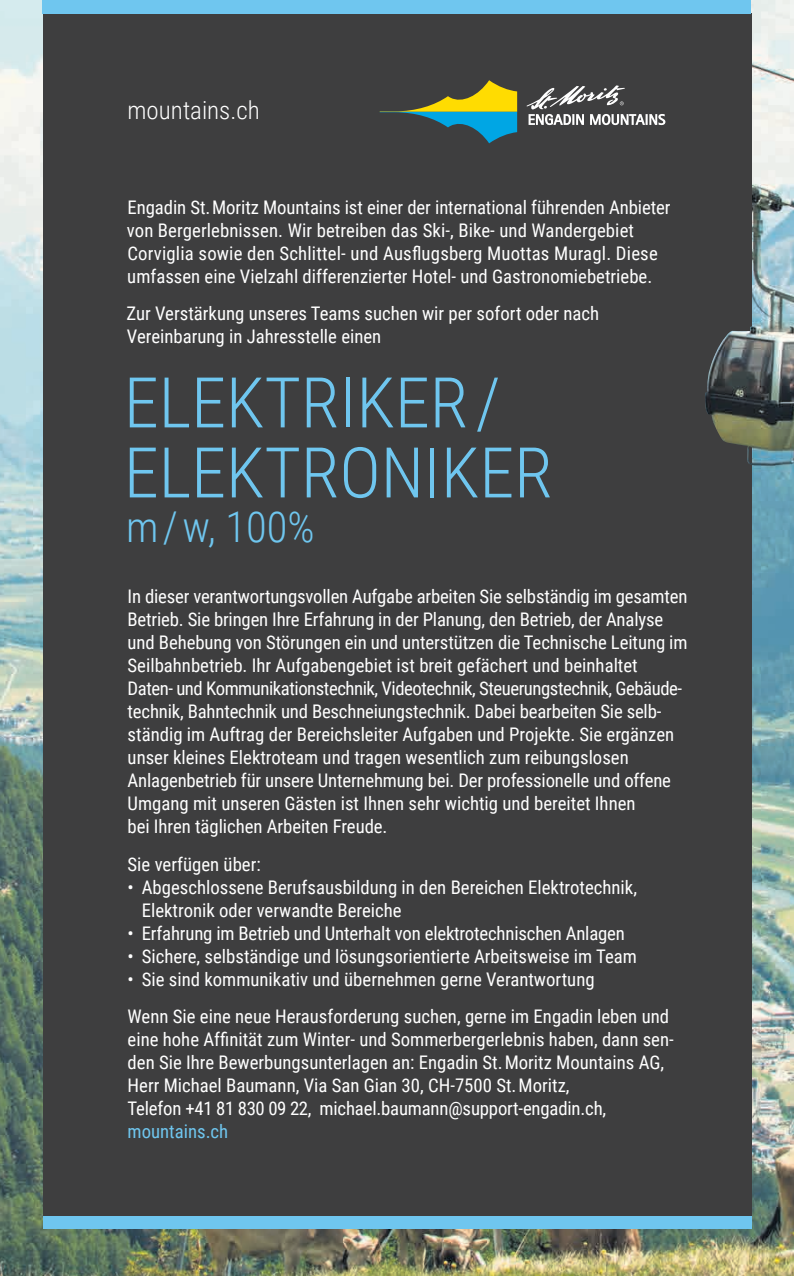
<style>
.page{position:relative;width:794px;height:1276px;background:#fff}
.page>*{position:absolute;margin:0;border:0;box-sizing:border-box;transform-origin:0 0}
.t1{font:300 70px/70px "Roboto Condensed";color:#6fc6ef}
.t2{font:300 42.5px "Roboto Condensed";color:#6fc6ef}
.t3{font:300 25px "Roboto Condensed";color:#fff}
.t4{font:18.75px/23px "Roboto Condensed";color:#fff}
.t5{font:18.75px "Roboto Condensed";color:#6fc6ef}
</style>
<div class="page">
<img style="left:0;top:0;width:794px;height:1276px">
<div style="left:43px;top:13px;width:708px;height:1202px;background:#3e3e3f"></div>
<div style="left:43px;top:0;width:708px;height:13px;background:#6fc6ef"></div>
<div style="left:43px;top:1215px;width:708px;height:13px;background:#6fc6ef"></div>
<svg style="left:380px;top:80px;width:137px;height:63px"></svg>
<svg style="left:526px;top:85px;width:139px;height:40px"></svg>
<img style="left:705px;top:265px;width:89px;height:200px">
<h3 class="t3" style="left:128px;top:92px;width:134px">mountains.ch</h3>
<p class="t4" style="left:127px;top:195px;width:545px">Engadin St. Moritz Mountains ist einer der international führenden Anbieter von Bergerlebnissen. Wir betreiben das Ski-, Bike- und Wandergebiet Corviglia sowie den Schlittel- und Ausflugsberg Muottas Muragl. Diese umfassen eine Vielzahl differenzierter Hotel- und Gastronomiebetriebe.</p>
<p class="t4" style="left:126px;top:301px;width:474px">Zur Verstärkung unseres Teams suchen wir per sofort oder nach<br>Vereinbarung in Jahresstelle einen</p>
<h1 class="t1" style="left:124px;top:365px;width:430px">ELEKTRIKER /<br>ELEKTRONIKER</h1>
<h2 class="t2" style="left:126px;top:497px;width:190px">m / w, 100%</h2>
<p class="t4" style="left:128px;top:584px;width:561px">In dieser verantwortungsvollen Aufgabe arbeiten Sie selbständig im gesamten Betrieb. Sie bringen Ihre Erfahrung in der Planung, den Betrieb, der Analyse und Behebung von Störungen ein und unterstützen die Technische Leitung im Seilbahnbetrieb. Ihr Aufgabengebiet ist breit gefächert und beinhaltet Daten- und Kommunikationstechnik, Videotechnik, Steuerungstechnik, Gebäude‑ technik, Bahntechnik und Beschneiungstechnik. Dabei bearbeiten Sie selb‑ ständig im Auftrag der Bereichsleiter Aufgaben und Projekte. Sie ergänzen unser kleines Elektroteam und tragen wesentlich zum reibungslosen Anlagenbetrieb für unsere Unternehmung bei. Der professionelle und offene Umgang mit unseren Gästen ist Ihnen sehr wichtig und bereitet Ihnen<br>bei Ihren täglichen Arbeiten Freude.</p>
<p class="t4" style="left:128px;top:852px;width:135px">Sie verfügen über:</p>
<p class="t4" style="left:142px;top:875px;width:497px;text-indent:-14px">• Abgeschlossene Berufsausbildung in den Bereichen Elektrotechnik,<br>Elektronik oder verwandte Bereiche</p>
<p class="t4" style="left:128px;top:921px;width:499px">• Erfahrung im Betrieb und Unterhalt von elektrotechnischen Anlagen</p>
<p class="t4" style="left:128px;top:944px;width:511px">• Sichere, selbständige und lösungsorientierte Arbeitsweise im Team</p>
<p class="t4" style="left:128px;top:959px;width:543px;line-height:37.2px">• Sie sind kommunikativ und übernehmen gerne Verantwortung<br>Wenn Sie eine neue Herausforderung suchen, gerne im Engadin leben und</p>
<p class="t4" style="left:128px;top:1027px;width:547px">eine hohe Affinität zum Winter- und Sommerbergerlebnis haben, dann sen&shy;den Sie Ihre Bewerbungsunterlagen an: Engadin St. Moritz Mountains AG, Herr Michael Baumann, Via San Gian 30, CH-7500 St. Moritz,<br>Telefon +41 81 830 09 22, michael.baumann@support-engadin.ch,</p>
<p class="t5" style="left:128px;top:1118px;width:102px">mountains.ch</p>
</div>
